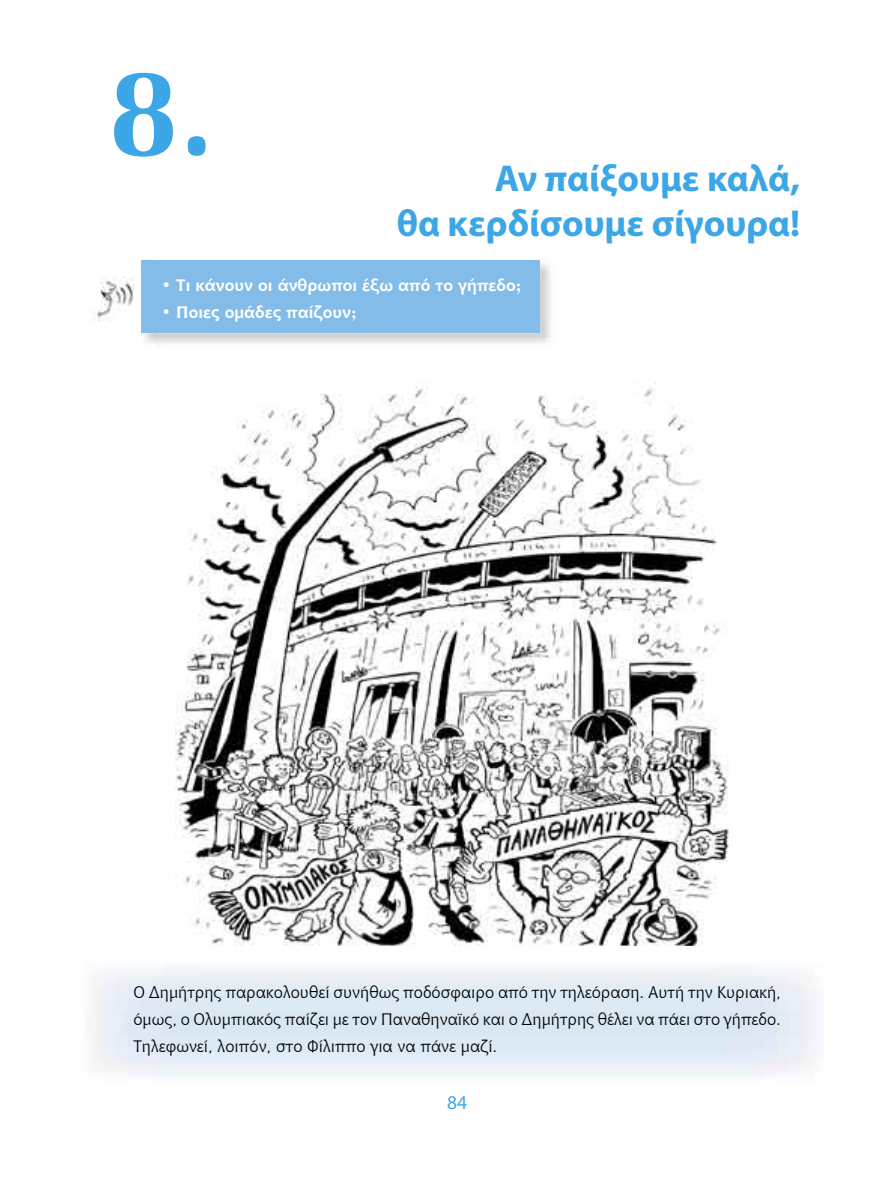
<style>
.page{position:relative;width:893px;height:1191px;background:#fff}
.page>*{position:absolute;margin:0;border:0;box-sizing:border-box;transform-origin:0 0}
.t1{font:700 129px "Zapf Elliptical 711 BT";color:#3ca6e6}
.t2{font:700 37.5px/45px "Myriad Pro";color:#3ca6e6;text-align:right}
.t3{font:19.5px "Myriad Pro";color:#3ca6e6}
.t4{font:16.5px/27px "Chianti BT";color:#000;text-align:justify}
.t5{font:700 16.5px "Chianti BT";color:#fff}
.s1{font-family:"Baskerville BT"}
</style>
<div class="page">
<img style="left:176px;top:382px;width:553px;height:563px">
<div style="left:141px;top:261px;width:399px;height:72px;background:#83bce8"></div>
<img style="left:94px;top:276px;width:40px;height:46px">
<h1 class="t1" style="left:108px;top:34px;width:108px">8.</h1>
<h2 class="t2" style="left:397px;top:156px;width:405px">Αν παίξουμε καλά,<br>θα κερδίσουμε σίγουρα!</h2>
<p class="t5" style="left:161px;top:274px;width:361px">• Τι κάνουν οι άνθρωποι έξω από το γήπεδο<span class="s1">;</span></p>
<p class="t5" style="left:161px;top:301px;width:197px">• Ποιες ομάδες παίζουν<span class="s1">;</span></p>
<p class="t4" style="left:133px;top:978px;width:649px">Ο Δημήτρης παρακολουθεί συνήθως ποδόσφαιρο από την τηλεόραση. Αυτή την Κυριακή, όμως, ο Ολυμπιακός παίζει με τον Παναθηναϊκό και ο Δημήτρης θέλει να πάει στο γήπεδο.<br>Τηλεφωνεί, λοιπόν, στο Φίλιππο για να πάνε μαζί.</p>
<p class="t3" style="left:447px;top:1091px;width:22px">84</p>
</div>
